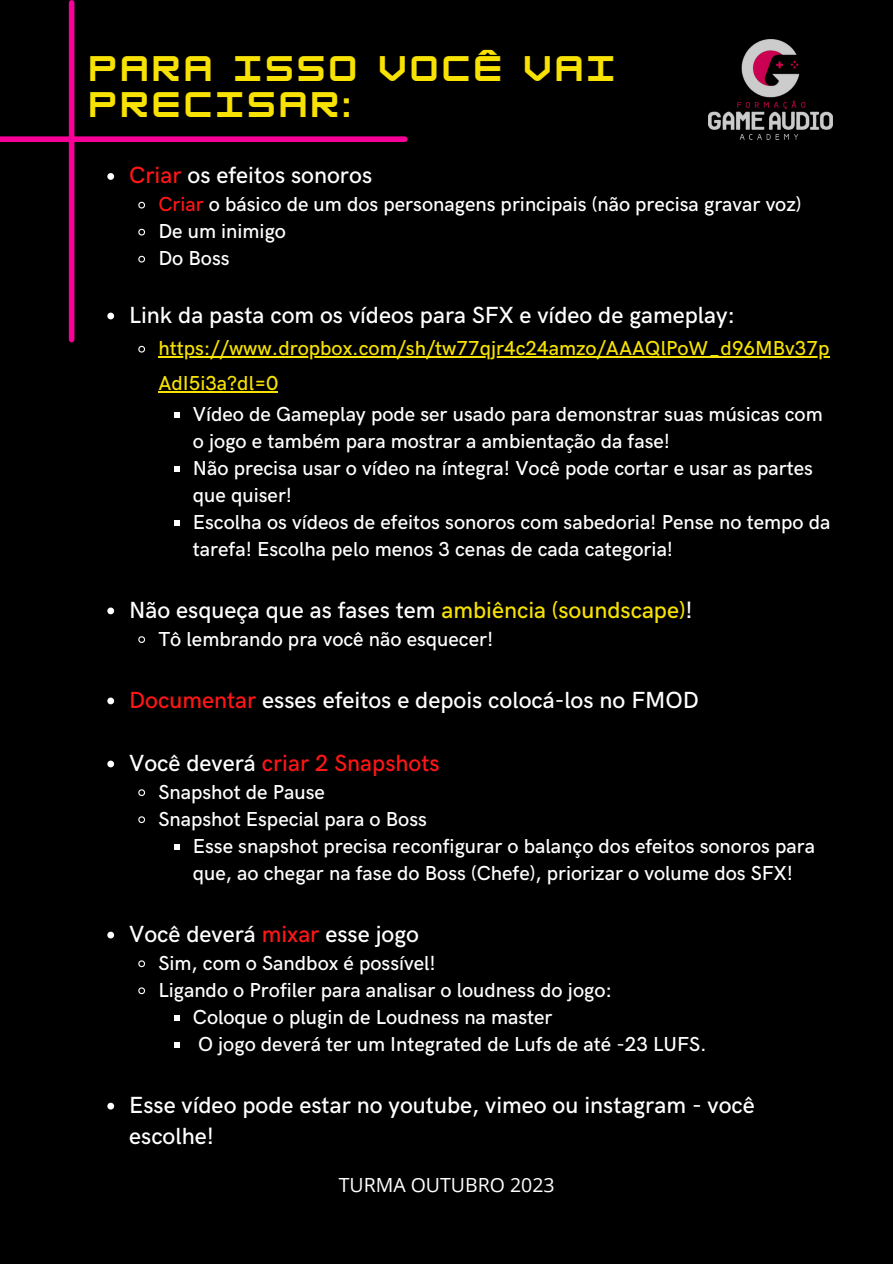
<style>
.page{position:relative;width:893px;height:1264px;background:#fff}
.page>*{position:absolute;margin:0;border:0;box-sizing:border-box;transform-origin:0 0}
.t1{font:700 31.05px/36px "HK Modular";letter-spacing:.14em;color:#f7e203}
.t2{font:500 23.4px/31.5px "HK Grotesk";color:#fff}
.t3{font:500 23.4px "HK Grotesk";color:#ff1616}
.t4{font:500 20.25px/27px "HK Grotesk";color:#fff}
.t5{font:500 20.25px/34.8px "HK Grotesk";color:#f7e203}
.t6{font:19.5px "Open Sans";color:#fff}
.s1{color:#ff1616}
.s2{color:#f7e203}
.s3{color:#fff}
</style>
<div class="page">
<div style="left:0;top:0;width:892px;height:1263px;background:#000"></div>
<div style="left:69px;top:3px;width:5px;height:336px;background:#f80098"></div>
<img style="left:708px;top:39px;width:124px;height:100px">
<div style="left:0;top:136px;width:405px;height:6px;background:#f80098"></div>
<svg style="left:107px;top:173px;width:7px;height:7px"></svg>
<svg style="left:138px;top:201px;width:8px;height:8px"></svg>
<svg style="left:138px;top:228px;width:8px;height:8px"></svg>
<svg style="left:138px;top:255px;width:8px;height:8px"></svg>
<svg style="left:107px;top:312px;width:7px;height:7px"></svg>
<svg style="left:138px;top:345px;width:8px;height:8px"></svg>
<hr style="left:158px;top:356px;width:671px;height:1px;background:#f7e203">
<hr style="left:158px;top:391px;width:120px;height:1px;background:#f7e203">
<svg style="left:174px;top:412px;width:5px;height:5px"></svg>
<svg style="left:174px;top:466px;width:5px;height:5px"></svg>
<svg style="left:174px;top:520px;width:5px;height:5px"></svg>
<svg style="left:107px;top:607px;width:7px;height:7px"></svg>
<svg style="left:138px;top:636px;width:8px;height:7px"></svg>
<svg style="left:107px;top:697px;width:7px;height:7px"></svg>
<svg style="left:107px;top:760px;width:7px;height:7px"></svg>
<svg style="left:138px;top:789px;width:8px;height:8px"></svg>
<svg style="left:138px;top:816px;width:8px;height:8px"></svg>
<svg style="left:174px;top:844px;width:5px;height:5px"></svg>
<svg style="left:107px;top:931px;width:7px;height:7px"></svg>
<svg style="left:138px;top:960px;width:8px;height:8px"></svg>
<svg style="left:138px;top:987px;width:8px;height:8px"></svg>
<svg style="left:174px;top:1015px;width:5px;height:5px"></svg>
<svg style="left:174px;top:1042px;width:5px;height:5px"></svg>
<svg style="left:107px;top:1102px;width:7px;height:7px"></svg>
<h1 class="t1" style="left:89px;top:51px;width:527px">PARA ISSO VOCÊ VAI<br>PRECISAR:</h1>
<h2 class="t2" style="left:129px;top:160px;width:244px"><span class="s1">Criar</span> os efeitos sonoros</h2>
<p class="t4" style="left:158px;top:192px;width:644px"><span class="s1">Criar</span> o básico de um dos personagens principais (não precisa gravar voz)</p>
<p class="t4" style="left:158px;top:219px;width:129px">De um inimigo</p>
<p class="t4" style="left:158px;top:246px;width:73px">Do Boss</p>
<h2 class="t2" style="left:129px;top:300px;width:607px">Link da pasta com os vídeos para SFX e vídeo de gameplay:</h2>
<p class="t5" style="left:158px;top:332px;width:672px">https://www.dropbox.com/sh/tw77qjr4c24amzo/AAAQlPoW_d96MBv37p<br>AdI5i3a?dl=0</p>
<p class="t4" style="left:193px;top:401px;width:631px">Vídeo de Gameplay pode ser usado para demonstrar suas músicas com o jogo e também para mostrar a ambientação da fase!</p>
<p class="t4" style="left:193px;top:455px;width:621px">Não precisa usar o vídeo na íntegra! Você pode cortar e usar as partes que quiser!</p>
<p class="t4" style="left:193px;top:509px;width:639px">Escolha os vídeos de efeitos sonoros com sabedoria! Pense no tempo da tarefa! Escolha pelo menos 3 cenas de cada categoria!</p>
<h2 class="t2" style="left:129px;top:595px;width:565px">Não esqueça que as fases tem <span class="s2">ambiência (soundscape)</span>!</h2>
<p class="t4" style="left:158px;top:626px;width:336px">Tô lembrando pra você não esquecer!</p>
<h2 class="t2" style="left:129px;top:685px;width:571px"><span class="s1">Documentar</span> esses efeitos e depois colocá-los no FMOD</h2>
<h2 class="t3" style="left:129px;top:749px;width:312px"><span class="s3">Você deverá</span> criar 2 Snapshots</h2>
<p class="t4" style="left:158px;top:779px;width:168px">Snapshot de Pause</p>
<p class="t4" style="left:158px;top:806px;width:270px">Snapshot Especial para o Boss</p>
<p class="t4" style="left:193px;top:833px;width:623px">Esse snapshot precisa reconfigurar o balanço dos efeitos sonoros para que, ao chegar na fase do Boss (Chefe), priorizar o volume dos SFX!</p>
<h2 class="t2" style="left:129px;top:919px;width:291px">Você deverá <span class="s1">mixar</span> esse jogo</h2>
<p class="t4" style="left:158px;top:950px;width:279px">Sim, com o Sandbox é possível!</p>
<p class="t4" style="left:158px;top:977px;width:455px">Ligando o Profiler para analisar o loudness do jogo:</p>
<p class="t4" style="left:193px;top:1004px;width:361px">Coloque o plugin de Loudness na master</p>
<p class="t4" style="left:198px;top:1031px;width:510px">O jogo deverá ter um Integrated de Lufs de até -23 LUFS.</p>
<h2 class="t2" style="left:129px;top:1090px;width:627px">Esse vídeo pode estar no youtube, vimeo ou instagram - você escolhe!</h2>
<p class="t6" style="left:339px;top:1171px;width:217px">TURMA OUTUBRO 2023</p>
</div>
